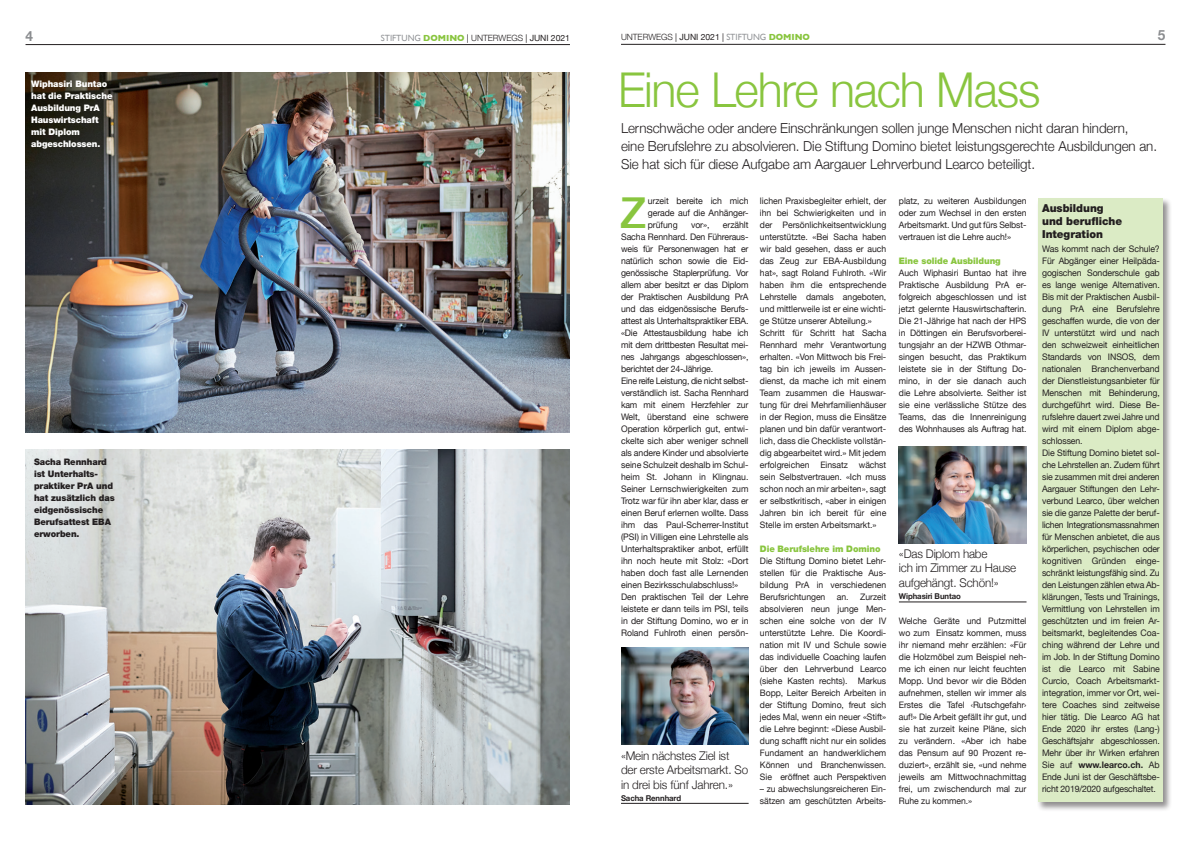
<style>
.page{position:relative;width:1191px;height:842px;background:#fff}
.page>*{position:absolute;margin:0;border:0;box-sizing:border-box;transform-origin:0 0}
.t1{font:300 48px "Helvetica Neue";letter-spacing:-.025em;color:#89c53f}
.t2{font:500 42.6px "Helvetica Neue";color:#89c53f}
.t3{font:700 14px "Helvetica Neue";color:#8b8d90}
.t4{font:300 13.8px/18px "Helvetica Neue";letter-spacing:-.005em;color:#231f20}
.t5{font:300 12px/14.5px "Helvetica Neue";letter-spacing:-.015em;color:#231f20}
.t6{font:900 11px/13px "Helvetica Neue";letter-spacing:-.005em;color:#231f20}
.t7{font:9px/12px "Helvetica Neue";letter-spacing:-.01em;color:#231f20}
.t8{font:900 9px/12px "Helvetica Neue";letter-spacing:-.01em;color:#231f20}
.t9{font:900 9px/12px "Helvetica Neue";letter-spacing:-.01em;color:#fff}
.t10{font:900 9px "Helvetica Neue";letter-spacing:-.01em;color:#89c53f}
.t11{font:8.9px/12px "Helvetica Neue";letter-spacing:-.005em;color:#231f20;text-align:justify}
.t12{font:8.6px "Helvetica Neue";letter-spacing:-.005em;color:#231f20}
.t13{font:700 8px "Helvetica Neue";letter-spacing:-.01em;color:#231f20}
.s1{font-family:"Gill Sans";font-size:9px;color:#939598}
.s2{font-family:"Gill Sans";font-weight:700;font-size:9px;color:#89c53f}
.s3{font-weight:300}
.s4{font-size:9px}
.s5{font-weight:700}
</style>
<div class="page">
<div style="left:1036px;top:197px;width:136px;height:615px;background:#231f20;opacity:.5"></div>
<div style="left:1037px;top:198px;width:125px;height:604px;background:#dbebc5"></div>
<hr style="left:26px;top:44px;width:544px;height:1px;background:#231f20">
<hr style="left:621px;top:44px;width:544px;height:1px;background:#231f20">
<img style="left:26px;top:72px;width:544px;height:360px">
<img style="left:26px;top:449px;width:544px;height:355px">
<img style="left:621px;top:647px;width:127px;height:97px">
<hr style="left:621px;top:803px;width:127px;height:1px;background:#231f20">
<img style="left:899px;top:447px;width:127px;height:97px">
<hr style="left:899px;top:602px;width:127px;height:1px;background:#231f20">
<h3 class="t3" style="left:26px;top:25px;width:9px">4</h3>
<p class="t12" style="left:381px;top:31px;width:190px"><span class="s1">STIFTUNG</span> <span class="s2">DOMINO</span> | <span class="s3">UNTERWEGS</span> | JUNI 2021</p>
<p class="t12" style="left:621px;top:31px;width:190px"><span class="s3">UNTERWEGS</span> | JUNI 2021 | <span class="s1">STIFTUNG</span> <span class="s2">DOMINO</span></p>
<h3 class="t3" style="left:1157px;top:24px;width:9px">5</h3>
<h1 class="t1" style="left:618px;top:51px;width:424px">Eine Lehre nach Mass</h1>
<p class="t4" style="left:621px;top:119px;width:537px">Lernschwäche oder andere Einschränkungen sollen junge Menschen nicht daran hindern,<br>eine Berufslehre zu absolvieren. Die Stiftung Domino bietet leistungsgerechte Ausbildungen an.<br>Sie hat sich für diese Aufgabe am Aargauer Lehrverbund Learco beteiligt.</p>
<h2 class="t2" style="left:620px;top:179px;width:28px">Z</h2>
<p class="t7" style="left:648px;top:195px;width:102px;text-align:justify">urzeit bereite ich mich gerade auf die Anhänger&shy;prüfung</p>
<p class="t9" style="left:31px;top:78px;width:83px">Wiphasiri Buntao hat die Praktische<br>Ausbildung PrA<br>Hauswirtschaft mit Diplom abgeschlossen.</p>
<p class="t11" style="left:760px;top:195px;width:128px;text-align:left"><span class="s4">li</span>chen Praxisbegleiter erhielt, der ihn bei Schwierigkeiten und in der Persönlichkeitsentwicklung unterstützte. «Bei Sacha haben wir bald gesehen, dass er auch das Zeug zur EBA-Ausbildung hat», sagt Roland Fuhlroth. «Wir haben ihm die entsprechende<br>Lehrstelle damals angeboten, und mittlerweile ist er eine wichti&shy;ge Stütze unserer Abteilung.»<br>Schritt für Schritt hat Sacha<br>Rennhard mehr Verantwortung erhalten. «Von Mittwoch bis Frei&shy;tag bin ich jeweils im Aussen&shy;dienst, da mache ich mit einem<br>Team zusammen die Hauswar&shy;tung für drei Mehrfamilienhäuser in der Region, muss die Einsätze planen und bin dafür verantwort&shy;lich, dass die Checkliste vollstän&shy;dig abgearbeitet wird.» Mit jedem erfolgreichen Einsatz wächst sein Selbstvertrauen. «Ich muss schon noch an mir arbeiten», sagt er selbstkritisch, «aber in einigen<br>Jahren bin ich bereit für eine<br>Stelle im ersten Arbeitsmarkt.»</p>
<p class="t10" style="left:760px;top:543px;width:122px">Die Berufslehre im Domino</p>
<p class="t11" style="left:760px;top:555px;width:128px">Die Stiftung Domino bietet Lehr&shy;stellen für die Praktische Aus&shy;bildung PrA in verschiedenen Berufsrichtungen</p>
<p class="t11" style="left:899px;top:195px;width:129px">platz, zu weiteren Ausbildungen oder zum Wechsel in den ersten Arbeitsmarkt. Und gut fürs Selbst&shy;vertrauen ist die Lehre auch!»</p>
<p class="t10" style="left:899px;top:255px;width:103px">Eine solide Ausbildung</p>
<p class="t11" style="left:899px;top:267px;width:129px">Auch Wiphasiri Buntao hat ihre Praktische Ausbildung PrA er&shy;folgreich abgeschlossen und ist jetzt gelernte Hauswirtschafterin.<br>Die 21-Jährige hat nach der HPS in Döttingen ein Berufsvorberei&shy;tungsjahr an der HZWB Othmar&shy;singen besucht, das Praktikum leistete sie in der Stiftung Do&shy;mino, in der sie danach auch die Lehre absolvierte. Seither ist sie eine verlässliche Stütze des Teams, das die Innenreinigung des Wohnhauses als Auftrag hat.</p>
<p class="t6" style="left:1042px;top:202px;width:81px">Ausbildung und berufliche<br>Integration</p>
<p class="t7" style="left:621px;top:219px;width:129px;text-indent:102px">erzählt<br>Sacha Rennhard. Den Führeraus&shy;weis für Personenwagen hat er natürlich schon sowie die Eid&shy;genössische Staplerprüfung. Vor allem aber besitzt er das Diplom der Praktischen Ausbildung PrA und das eidgenössische Berufs&shy;attest als Unterhaltspraktiker EBA. «Die Attestausbildung habe ich mit dem drittbesten Resultat mei&shy;nes Jahrgangs abgeschlossen», berichtet der 24-Jährige.<br>Eine reife Leistung, die nicht selbst&shy;verständlich ist. Sacha Rennhard kam mit einem Herzfehler zur<br>Welt, überstand eine schwere<br>Operation körperlich gut, entwi&shy;ckelte sich aber weniger schnell als andere Kinder und absolvierte seine Schulzeit deshalb im Schul&shy;heim St. Johann in Klingnau.<br>Seiner Lernschwierigkeiten zum<br>Trotz war für ihn aber klar, dass er einen Beruf erlernen wollte. Dass ihm das Paul-Scherrer-Institut (PSI) in Villigen eine Lehrstelle als<br>Unterhaltspraktiker anbot, erfüllt ihn noch heute mit Stolz: «Dort haben doch fast alle Lernenden einen Bezirksschulabschluss!»<br>Den praktischen Teil der Lehre leistete er dann teils im PSI, teils in der Stiftung Domino, wo er in<br>Roland Fuhlroth einen persön-</p>
<p class="t7" style="left:691px;top:219px;width:20px">vor»,</p>
<p class="t7" style="left:1042px;top:243px;width:119px">Was kommt nach der Schule?<br>Für Abgänger einer Heilpäda&shy;gogischen Sonderschule gab es lange wenige Alternativen.<br>Bis mit der Praktischen Ausbil&shy;dung PrA eine Berufslehre geschaffen wurde, die von der<br>IV unterstützt wird und nach den schweizweit einheitlichen<br>Standards von INSOS, dem nationalen Branchenverband der Dienstleistungsanbieter für<br>Menschen mit Behinderung, durchgeführt wird. Diese Be&shy;rufslehre dauert zwei Jahre und wird mit einem Diplom abge&shy;schlossen.<br>Die Stiftung Domino bietet sol&shy;che Lehrstellen an. Zudem führt sie zusammen mit drei anderen<br>Aargauer Stiftungen den Lehr&shy;verbund Learco, über welchen sie die ganze Palette der beruf&shy;lichen Integrationsmassnahmen für Menschen anbietet, die aus körperlichen, psychischen oder kognitiven Gründen einge&shy;schränkt leistungsfähig sind. Zu den Leistungen zählen etwa Ab-- klärungen, Tests und Trainings,<br>Vermittlung von Lehrstellen im geschützten und im freien Ar&shy;beitsmarkt, begleitendes Coa&shy;ching während der Lehre und im Job. In der Stiftung Domino ist die Learco mit Sabine<br>Curcio, Coach Arbeitsmarkt&shy;integration, immer vor Ort, wei&shy;tere Coaches sind zeitweise hier tätig. Die Learco AG hat<br>Ende 2020 ihr erstes (Lang-)<br>Geschäftsjahr abgeschlossen.<br>Mehr über ihr Wirken erfahren<br>Sie auf <span class="s5">www.learco.ch.</span> Ab<br>Ende Juni ist der Geschäftsbe&shy;richt 2019/2020 aufgeschaltet.</p>
<p class="t8" style="left:34px;top:456px;width:82px">Sacha Rennhard ist Unterhalts&shy;praktiker PrA und hat zusätzlich das eidgenössische<br>Berufsattest EBA erworben.</p>
<h3 class="t5" style="left:899px;top:545px;width:119px">«Das Diplom habe<br>ich im Zimmer zu Hause aufgehängt. Schön!»</h3>
<p class="t13" style="left:899px;top:590px;width:63px">Wiphasiri Buntao</p>
<p class="t11" style="left:760px;top:591px;width:128px;text-indent:77px">an. Zurzeit absolvieren neun junge Men&shy;schen eine solche von der IV unterstützte Lehre. Die Koordi&shy;nation mit IV und Schule sowie das individuelle Coaching laufen über den Lehrverbund Learco (siehe Kasten rechts). Markus Bopp, Leiter Bereich Arbeiten in der Stiftung Domino, freut sich jedes Mal, wenn ein neuer «Stift» die Lehre beginnt: «Diese Ausbil&shy;dung schafft nicht nur ein solides Fundament an handwerklichem Können und Branchenwissen.<br>Sie eröffnet auch Perspektiven</p>
<p class="t11" style="left:760px;top:783px;width:128px">– zu abwechslungsreicheren Ein&shy;sätzen am geschützten Arbeits-</p>
<p class="t11" style="left:899px;top:615px;width:129px">Welche Geräte und Putzmittel wo zum Einsatz kommen, muss ihr niemand mehr erzählen: «Für die Holzmöbel zum Beispiel neh&shy;me ich einen nur leicht feuchten Mopp. Und bevor wir die Böden aufnehmen, stellen wir immer als Erstes die Tafel ‹Rutschgefahr› auf!» Die Arbeit gefällt ihr gut, und sie hat zurzeit keine Pläne, sich zu verändern. «Aber ich habe das Pensum auf 90 Prozent re&shy;duziert», erzählt sie, «und nehme jeweils am Mittwochnachmittag frei, um zwischendurch mal zur Ruhe zu kommen.»</p>
<h3 class="t5" style="left:621px;top:747px;width:129px">«Mein nächstes Ziel ist der erste Arbeitsmarkt. So in drei bis fünf Jahren.»</h3>
<p class="t13" style="left:621px;top:792px;width:62px">Sacha Rennhard</p>
</div>
